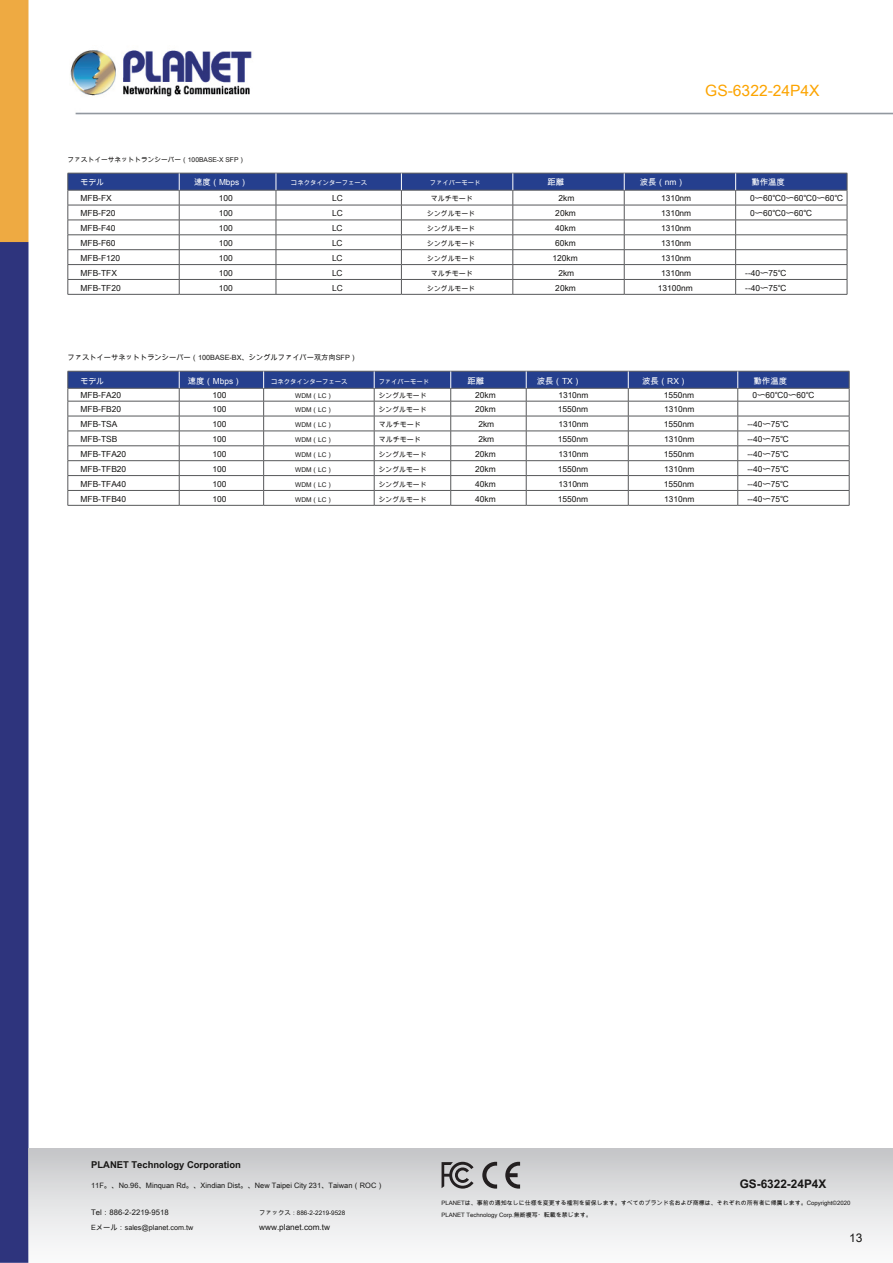
<style>
.page{position:relative;width:893px;height:1263px;background:#fff}
.page>*{position:absolute;margin:0;border:0;box-sizing:border-box;transform-origin:0 0}
.t1{font:15.6px "Arial Unicode MS";color:#fca400}
.t2{font:12px "Arial Unicode MS";color:#171615}
.t3{font:700 11.85px "Arial Unicode MS";color:#171615}
.t4{font:700 9.45px "Arial Unicode MS";color:#171615}
.t5{font:8.4px/14.9px "Arial Unicode MS";color:#171615}
.t6{font:8.4px "Arial Unicode MS";color:#fff}
.t7{font:8.25px "Arial Unicode MS";color:#171615}
.t8{font:8.25px "Arial Unicode MS";color:#fff}
.t9{font:7.8px "Arial Unicode MS";color:#fff}
.t10{font:7.65px "Arial Unicode MS";color:#171615}
.t11{font:7.35px "Arial Unicode MS";color:#171615}
.t12{font:7.2px "Arial Unicode MS";color:#171615}
.t13{font:7.05px/14.9px "Arial Unicode MS";color:#171615}
.t14{font:6.9px/14.9px "Arial Unicode MS";color:#171615;text-align:justify}
.t15{font:6.75px "Arial Unicode MS";color:#171615}
.t16{font:6.6px/14px "Arial Unicode MS";color:#171615}
.t17{font:6.3px "Arial Unicode MS";color:#fff}
.t18{font:6.3px "Arial Unicode MS";color:#171615}
.t19{font:6px/12px "Arial Unicode MS";color:#171615}
</style>
<div class="page">
<img style="left:0;top:0;width:893px;height:1263px">
<div style="left:29px;top:1148px;width:864px;height:115px;background:linear-gradient(to bottom,#c7c8ca,#fff)"></div>
<svg style="left:482px;top:1162px;width:15px;height:26px"></svg>
<svg style="left:505px;top:1162px;width:15px;height:26px"></svg>
<svg style="left:442px;top:1162px;width:32px;height:26px"></svg>
<hr style="left:68px;top:294px;width:111px;height:1px;background:#57585a">
<hr style="left:179px;top:294px;width:97px;height:1px;background:#57585a">
<hr style="left:276px;top:294px;width:125px;height:1px;background:#57585a">
<hr style="left:401px;top:294px;width:112px;height:1px;background:#57585a">
<hr style="left:513px;top:294px;width:111px;height:1px;background:#57585a">
<hr style="left:624px;top:294px;width:112px;height:1px;background:#57585a">
<hr style="left:736px;top:294px;width:111px;height:1px;background:#57585a">
<svg style="left:68px;top:173px;width:780px;height:121px"></svg>
<hr style="left:68px;top:505px;width:111px;height:1px;background:#57585a">
<hr style="left:179px;top:505px;width:85px;height:1px;background:#57585a">
<hr style="left:264px;top:505px;width:110px;height:1px;background:#57585a">
<hr style="left:374px;top:505px;width:77px;height:1px;background:#57585a">
<hr style="left:451px;top:505px;width:75px;height:1px;background:#57585a">
<hr style="left:526px;top:505px;width:102px;height:1px;background:#57585a">
<hr style="left:628px;top:505px;width:110px;height:1px;background:#57585a">
<hr style="left:738px;top:505px;width:111px;height:1px;background:#57585a">
<svg style="left:68px;top:371px;width:782px;height:134px"></svg>
<p class="t15" style="left:68px;top:155px;width:179px">ファストイーサネットトランシーバー（100BASE-X SFP）</p>
<p class="t9" style="left:81px;top:177px;width:25px">モデル</p>
<p class="t5" style="left:81px;top:191px;width:42px">MFB-FX<br>MFB-F20<br>MFB-F40<br>MFB-F60<br>MFB-F120<br>MFB-TFX<br>MFB-TF20</p>
<p class="t8" style="left:194px;top:177px;width:55px">速度（Mbps）</p>
<p class="t5" style="left:219px;top:191px;width:16px;text-align:justify">100<br>100<br>100<br>100<br>100<br>100<br>100</p>
<p class="t17" style="left:291px;top:179px;width:78px">コネクタインターフェース</p>
<p class="t5" style="left:332px;top:191px;width:12px;text-align:justify">LC LC LC LC LC LC LC</p>
<p class="t17" style="left:430px;top:179px;width:52px">ファイバーモード</p>
<p class="t13" style="left:431px;top:191px;width:44px">マルチモード</p>
<p class="t14" style="left:427px;top:206px;width:49px">シングルモードシングルモードシングルモードシングルモード</p>
<p class="t13" style="left:431px;top:265px;width:44px">マルチモード</p>
<p class="t14" style="left:427px;top:280px;width:49px">シングルモード</p>
<p class="t12" style="left:68px;top:353px;width:291px">ファストイーサネットトランシーバー（100BASE-BX、シングルファイバー双方向SFP）</p>
<p class="t9" style="left:81px;top:375px;width:25px">モデル</p>
<p class="t5" style="left:81px;top:388px;width:42px;line-height:14px">MFB-FA20<br>MFB-FB20</p>
<p class="t5" style="left:81px;top:416px;width:47px">MFB-TSA<br>MFB-TSB<br>MFB-TFA20<br>MFB-TFB20<br>MFB-TFA40<br>MFB-TFB40</p>
<p class="t8" style="left:188px;top:375px;width:55px">速度（Mbps）</p>
<p class="t5" style="left:213px;top:388px;width:16px;line-height:14px">100<br>100</p>
<p class="t5" style="left:213px;top:416px;width:16px;text-align:justify">100<br>100<br>100<br>100<br>100<br>100</p>
<p class="t17" style="left:271px;top:377px;width:78px">コネクタインターフェース</p>
<p class="t16" style="left:295px;top:389px;width:39px">WDM（LC）<br>WDM（LC）</p>
<p class="t16" style="left:295px;top:418px;width:39px">WDM（LC）</p>
<p class="t16" style="left:295px;top:432px;width:39px">WDM（LC）</p>
<p class="t16" style="left:295px;top:447px;width:39px">WDM（LC）</p>
<p class="t16" style="left:295px;top:462px;width:39px">WDM（LC）</p>
<p class="t16" style="left:295px;top:477px;width:39px">WDM（LC）</p>
<p class="t16" style="left:295px;top:492px;width:39px">WDM（LC）</p>
<p class="t17" style="left:379px;top:377px;width:52px">ファイバーモード</p>
<p class="t14" style="left:379px;top:389px;width:49px;line-height:14px">シングルモードシングルモード</p>
<p class="t13" style="left:379px;top:417px;width:44px">マルチモードマルチモード</p>
<p class="t14" style="left:379px;top:447px;width:49px">シングルモードシングルモードシングルモードシングルモード</p>
<p class="t6" style="left:467px;top:374px;width:18px">距離</p>
<p class="t5" style="left:475px;top:388px;width:22px;line-height:14px">20km<br>20km</p>
<p class="t5" style="left:475px;top:416px;width:22px;text-align:center">2km<br>2km<br>20km<br>20km<br>40km<br>40km</p>
<p class="t6" style="left:547px;top:176px;width:18px">距離</p>
<p class="t5" style="left:552px;top:191px;width:27px;text-align:center">2km<br>20km<br>40km<br>60km<br>120km<br>2km<br>20km</p>
<p class="t6" style="left:537px;top:374px;width:46px">波長（TX）</p>
<p class="t5" style="left:558px;top:388px;width:32px;line-height:14px">1310nm<br>1550nm</p>
<p class="t5" style="left:558px;top:416px;width:32px;text-align:justify">1310nm 1550nm 1310nm 1550nm 1310nm 1550nm</p>
<h1 class="t1" style="left:705px;top:80px;width:116px">GS-6322-24P4X</h1>
<p class="t6" style="left:640px;top:176px;width:47px">波長（nm）</p>
<p class="t5" style="left:658px;top:191px;width:37px;text-align:center">1310nm<br>1310nm<br>1310nm<br>1310nm<br>1310nm<br>1310nm<br>13100nm</p>
<p class="t6" style="left:751px;top:176px;width:35px">動作温度</p>
<p class="t5" style="left:750px;top:191px;width:94px">0〜60℃0〜60℃0〜60℃<br>0〜60℃0〜60℃</p>
<p class="t5" style="left:745px;top:265px;width:43px">--40〜75℃ --40〜75℃</p>
<p class="t6" style="left:642px;top:374px;width:47px">波長（RX）</p>
<p class="t5" style="left:664px;top:388px;width:32px;line-height:14px">1550nm<br>1310nm</p>
<p class="t5" style="left:664px;top:416px;width:32px;text-align:justify">1550nm 1310nm 1550nm 1310nm 1550nm 1310nm</p>
<p class="t6" style="left:753px;top:374px;width:35px">動作温度</p>
<p class="t5" style="left:752px;top:388px;width:63px">0〜60℃0〜60℃</p>
<p class="t5" style="left:747px;top:416px;width:43px;text-align:justify">--40〜75℃ --40〜75℃ --40〜75℃ --40〜75℃ --40〜75℃ --40〜75℃</p>
<p class="t4" style="left:91px;top:1158px;width:151px">PLANET Technology Corporation</p>
<p class="t11" style="left:91px;top:1180px;width:294px">11F。、No.96、Minquan Rd。、Xindian Dist。、New Taipei City 231、Taiwan（ROC）</p>
<p class="t10" style="left:91px;top:1207px;width:79px">Tel：886-2-2219-9518</p>
<p class="t18" style="left:259px;top:1208px;width:88px">ファックス：886-2-2219-9528</p>
<p class="t12" style="left:91px;top:1222px;width:104px">Eメール：sales@planet.com.tw</p>
<p class="t7" style="left:259px;top:1221px;width:73px">www.planet.com.tw</p>
<h3 class="t3" style="left:740px;top:1175px;width:88px">GS-6322-24P4X</h3>
<p class="t19" style="left:442px;top:1197px;width:410px">PLANETは、事前の通知なしに仕様を変更する権利を留保します。すべてのブランド名および商標は、それぞれの所有者に帰属します。Copyright©2020<br>PLANET Technology Corp.無断複写・転載を禁じます。</p>
<h2 class="t2" style="left:849px;top:1229px;width:15px">13</h2>
</div>
